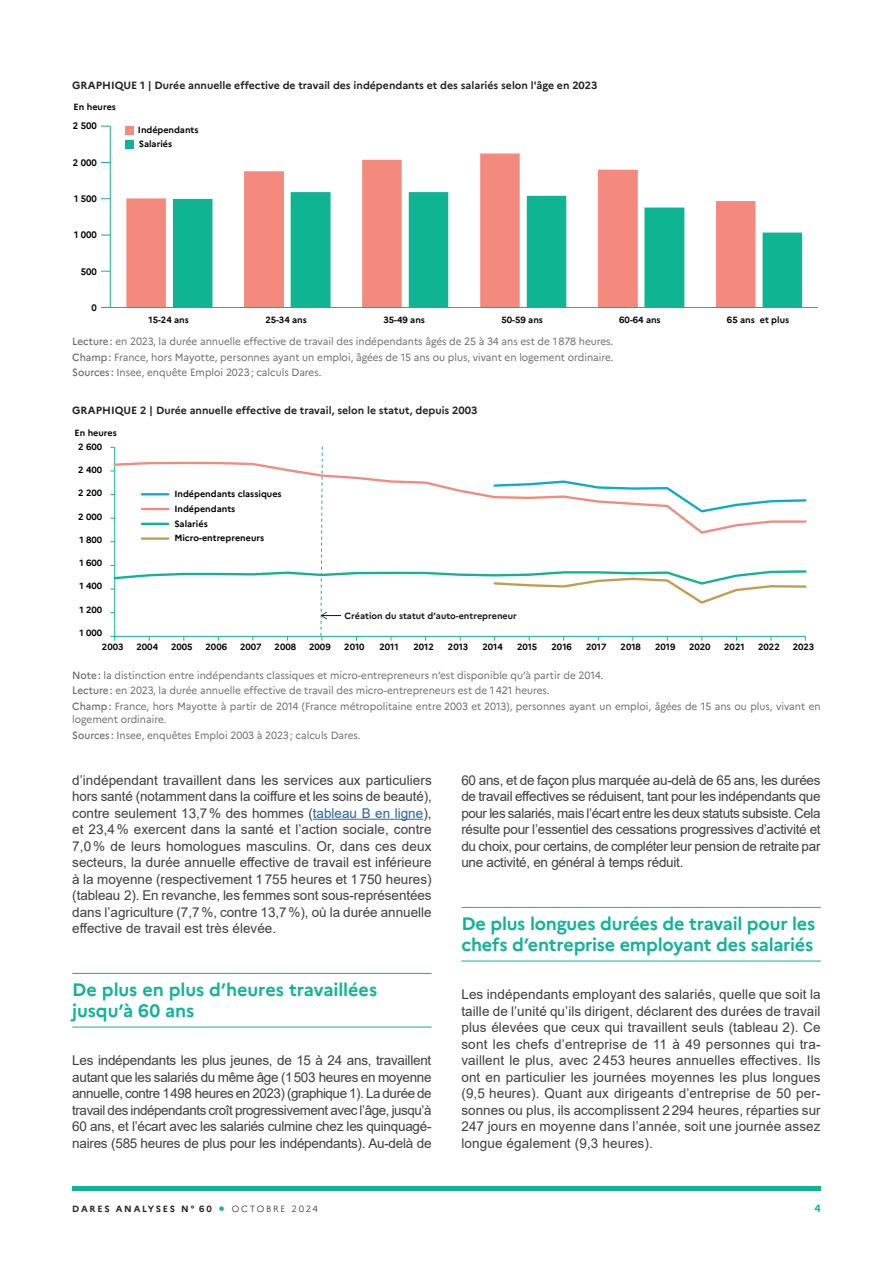
<style>
.page{position:relative;width:893px;height:1263px;background:#fff}
.page>*{position:absolute;margin:0;border:0;box-sizing:border-box;transform-origin:0 0}
.t1{font:700 18px/21px "Marianne";letter-spacing:-.01em;color:#0cb594}
.t2{font:13.5px/16.5px "Arial";letter-spacing:-.01em;color:#3e3e3f;text-align:justify}
.t3{font:10.5px/15.6px "Marianne";color:#6c6d70;scale:.95 1}
.t4{font:700 10.5px "Marianne";color:#231f20}
.t5{font:700 10.5px "Marianne";color:#0cb594}
.t6{font:700 9.45px "Marianne";color:#000001;scale:.95 1}
.t7{font:700 9px/14px "Marianne";color:#000001}
.t8{font:700 9px "Marianne";color:#111314}
.t9{font:700 9px "Marianne";letter-spacing:.2em;color:#231f20}
.t10{font:300 9px "Marianne";letter-spacing:.2em;color:#231f20}
.s1{font-weight:500}
.s2{color:#2763a1}
.s3{font-size:21px;color:#0cb594}
</style>
<div class="page">
<div style="left:72px;top:1186px;width:749px;height:5px;background:#0cb594"></div>
<hr style="left:313px;top:819px;width:110px;height:1px;background:#2763a1">
<hr style="left:72px;top:973px;width:360px;height:1px;background:#0cb594">
<hr style="left:72px;top:1027px;width:360px;height:1px;background:#0cb594">
<hr style="left:461px;top:907px;width:360px;height:1px;background:#0cb594">
<hr style="left:461px;top:961px;width:360px;height:1px;background:#0cb594">
<svg style="left:110px;top:126px;width:708px;height:182px"></svg>
<div style="left:126px;top:126px;width:8px;height:9px;background:#f48a7d"></div>
<div style="left:126px;top:140px;width:8px;height:9px;background:#0fb493"></div>
<svg style="left:110px;top:446px;width:697px;height:195px"></svg>
<p class="t4" style="left:72px;top:77px;width:527px">GRAPHIQUE 1 | Durée annuelle effective de travail des indépendants et des salariés selon l'âge en 2023</p>
<p class="t7" style="left:74px;top:99px;width:44px">En heures</p>
<p class="t6" style="left:73px;top:119px;width:27px">2 500</p>
<p class="t6" style="left:73px;top:155px;width:27px">2 000</p>
<p class="t6" style="left:74px;top:191px;width:25px">1 500</p>
<p class="t6" style="left:74px;top:228px;width:25px">1 000</p>
<p class="t6" style="left:81px;top:264px;width:19px">500</p>
<p class="t6" style="left:92px;top:300px;width:7px">0</p>
<p class="t7" style="left:138px;top:123px;width:62px;line-height:13.5px">Indépendants<br>Salariés</p>
<p class="t7" style="left:149px;top:312px;width:42px">15-24 ans</p>
<p class="t7" style="left:265px;top:312px;width:43px">25-34 ans</p>
<p class="t7" style="left:383px;top:312px;width:43px">35-49 ans</p>
<p class="t7" style="left:501px;top:312px;width:43px">50-59 ans</p>
<p class="t7" style="left:619px;top:312px;width:43px">60-64 ans</p>
<p class="t7" style="left:727px;top:312px;width:64px">65 ans et plus</p>
<p class="t3" style="left:72px;top:333px;width:571px;text-align:justify"><span class="s1">Lecture :</span> en 2023, la durée annuelle effective de travail des indépendants âgés de 25 à 34 ans est de 1 878 heures.<br><span class="s1">Champ :</span> France, hors Mayotte, personnes ayant un emploi, âgées de 15 ans ou plus, vivant en logement ordinaire.<br><span class="s1">Sources :</span> Insee, enquête Emploi 2023 ; calculs Dares.</p>
<p class="t4" style="left:72px;top:402px;width:407px">GRAPHIQUE 2 | Durée annuelle effective de travail, selon le statut, depuis 2003</p>
<p class="t7" style="left:78px;top:425px;width:40px;text-indent:-4px">En heures<br>2 600</p>
<p class="t7" style="left:78px;top:462px;width:26px">2 400</p>
<p class="t7" style="left:78px;top:485px;width:26px">2 200</p>
<p class="t7" style="left:78px;top:509px;width:26px">2 000</p>
<p class="t7" style="left:80px;top:532px;width:24px">1 800</p>
<p class="t7" style="left:80px;top:555px;width:24px">1 600</p>
<p class="t7" style="left:80px;top:578px;width:24px">1 400</p>
<p class="t7" style="left:80px;top:602px;width:24px">1 200</p>
<p class="t7" style="left:102px;top:625px;width:23px;text-indent:-22px">1 000<br>2003</p>
<p class="t7" style="left:174px;top:486px;width:109px">Indépendants classiques</p>
<p class="t7" style="left:174px;top:516px;width:35px">Salariés</p>
<p class="t7" style="left:174px;top:501px;width:62px">Indépendants</p>
<p class="t7" style="left:174px;top:530px;width:91px">Micro-entrepreneurs</p>
<p class="t8" style="left:345px;top:608px;width:174px">Création du statut d’auto-entrepreneur</p>
<p class="t7" style="left:136px;top:639px;width:23px">2004</p>
<p class="t7" style="left:171px;top:639px;width:23px">2005</p>
<p class="t7" style="left:206px;top:639px;width:23px">2006</p>
<p class="t7" style="left:240px;top:639px;width:23px">2007</p>
<p class="t7" style="left:275px;top:639px;width:23px">2008</p>
<p class="t7" style="left:309px;top:639px;width:23px">2009</p>
<p class="t7" style="left:344px;top:639px;width:22px">2010</p>
<p class="t7" style="left:379px;top:639px;width:21px">2011</p>
<p class="t7" style="left:413px;top:639px;width:22px">2012</p>
<p class="t7" style="left:448px;top:639px;width:22px">2013</p>
<p class="t7" style="left:482px;top:639px;width:22px">2014</p>
<p class="t7" style="left:517px;top:639px;width:22px">2015</p>
<p class="t7" style="left:552px;top:639px;width:22px">2016</p>
<p class="t7" style="left:586px;top:639px;width:22px">2017</p>
<p class="t7" style="left:621px;top:639px;width:22px">2018</p>
<p class="t7" style="left:655px;top:639px;width:22px">2019</p>
<p class="t7" style="left:689px;top:639px;width:23px">2020</p>
<p class="t7" style="left:724px;top:639px;width:22px">2021</p>
<p class="t7" style="left:758px;top:639px;width:23px">2022</p>
<p class="t7" style="left:793px;top:639px;width:23px">2023</p>
<p class="t3" style="left:72px;top:666px;width:789px"><span class="s1">Note :</span> la distinction entre indépendants classiques et micro-entrepreneurs n’est disponible qu’à partir de 2014.<br><span class="s1">Lecture :</span> en 2023, la durée annuelle effective de travail des micro-entrepreneurs est de 1 421 heures.<br><span class="s1">Champ :</span> France, hors Mayotte à partir de 2014 (France métropolitaine entre 2003 et 2013), personnes ayant un emploi, âgées de 15 ans ou plus, vivant en</p>
<p class="t3" style="left:72px;top:711px;width:305px">logement ordinaire.<br><span class="s1">Sources :</span> Insee, enquêtes Emploi 2003 à 2023 ; calculs Dares.</p>
<p class="t2" style="left:72px;top:772px;width:361px">d’indépendant travaillent dans les services aux particuliers hors santé (notamment dans la coiffure et les soins de beauté), contre seulement 13,7% des hommes (<span class="s2">tableau B en ligne</span>), et 23,4% exercent dans la santé et l’action sociale, contre 7,0% de leurs homologues masculins. Or, dans ces deux secteurs, la durée annuelle effective de travail est inférieure à la moyenne (respectivement 1755 heures et 1750 heures) (tableau 2). En revanche, les femmes sont sous-représentées dans l’agriculture (7,7%, contre 13,7%), où la durée annuelle effective de travail est très élevée.</p>
<h1 class="t1" style="left:72px;top:978px;width:306px">De plus en plus d’heures travaillées jusqu’à 60 ans</h1>
<p class="t2" style="left:72px;top:1052px;width:361px">Les indépendants les plus jeunes, de 15 à 24 ans, travaillent autant que les salariés du même âge (1503 heures en moyenne annuelle, contre 1498 heures en 2023) (graphique 1). La durée de travail des indépendants croît progressivement avec l’âge, jusqu’à 60 ans, et l’écart avec les salariés culmine chez les quinquagé&shy;naires (585 heures de plus pour les indépendants). Au-delà de</p>
<p class="t2" style="left:461px;top:772px;width:361px">60 ans, et de façon plus marquée au-delà de 65 ans, les durées de travail effectives se réduisent, tant pour les indépendants que pour les salariés, mais l’écart entre les deux statuts subsiste. Cela résulte pour l’essentiel des cessations progressives d’activité et du choix, pour certains, de compléter leur pension de retraite par une activité, en général à temps réduit.</p>
<h1 class="t1" style="left:461px;top:912px;width:356px">De plus longues durées de travail pour les chefs d’entreprise employant des salariés</h1>
<p class="t2" style="left:461px;top:986px;width:361px">Les indépendants employant des salariés, quelle que soit la taille de l’unité qu’ils dirigent, déclarent des durées de travail plus élevées que ceux qui travaillent seuls (tableau 2). Ce sont les chefs d’entreprise de 11 à 49 personnes qui tra&shy;vaillent le plus, avec 2 453 heures annuelles effectives. Ils ont en particulier les journées moyennes les plus longues (9,5 heures). Quant aux dirigeants d’entreprise de 50 per&shy;sonnes ou plus, ils accomplissent 2294 heures, réparties sur 247 jours en moyenne dans l’année, soit une journée assez longue également (9,3 heures).</p>
<p class="t9" style="left:72px;top:1202px;width:141px">DARES ANALYSES N° 60</p>
<p class="t10" style="left:219px;top:1202px;width:101px"><span class="s3">•</span> OCTOBRE 2024</p>
<p class="t5" style="left:814px;top:1200px;width:8px">4</p>
</div>
